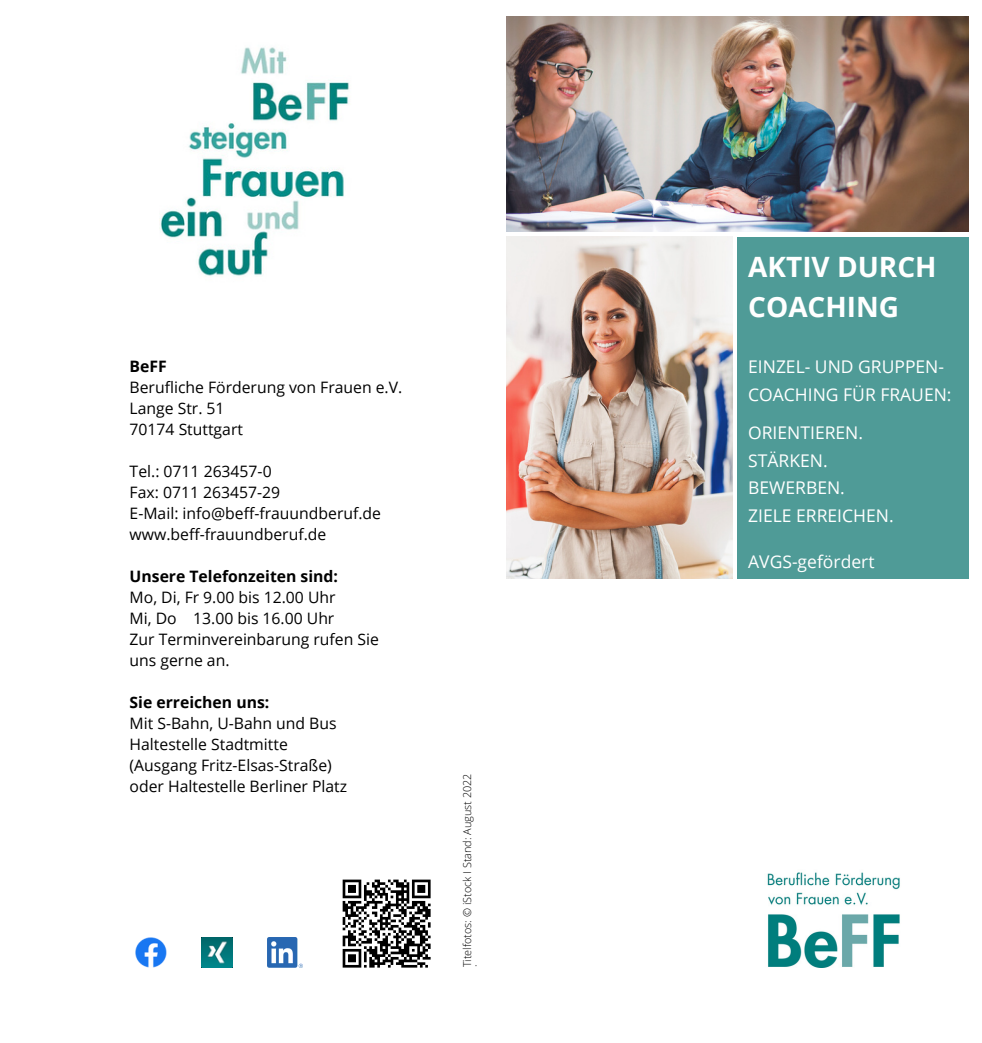
<style>
.page{position:relative;width:982px;height:1043px;background:#fff}
.page>*{position:absolute;margin:0;border:0;box-sizing:border-box;transform-origin:0 0}
.t1{font:700 28px/39px "Open Sans";color:#fff}
.t2{font:17.5px/27.5px "Open Sans";color:#fff}
.t3{font:15.75px/21px "Open Sans";color:#000}
.t4{font:700 15.75px "Open Sans";color:#000}
.t5{font:300 10.85px "Open Sans";color:#000}
</style>
<div class="page">
<img style="left:506px;top:16px;width:462px;height:216px">
<img style="left:506px;top:237px;width:226px;height:341px">
<div style="left:737px;top:237px;width:231px;height:341px;background:#4f9b97"></div>
<img style="left:160px;top:47px;width:189px;height:229px">
<img style="left:202px;top:937px;width:30px;height:30px">
<img style="left:267px;top:937px;width:36px;height:30px">
<img style="left:767px;top:872px;width:133px;height:95px">
<svg style="left:343px;top:879px;width:88px;height:88px"></svg>
<img style="left:136px;top:937px;width:30px;height:30px">
<p class="t4" style="left:130px;top:354px;width:39px">BeFF</p>
<p class="t3" style="left:130px;top:376px;width:274px">Berufliche Förderung von Frauen e.V.<br>Lange Str. 51<br>70174 Stuttgart</p>
<p class="t3" style="left:130px;top:460px;width:253px">Tel.: 0711 263457-0<br>Fax: 0711 263457-29<br>E-Mail: info@beff-frauundberuf.de www.beff-frauundberuf.de</p>
<p class="t4" style="left:130px;top:564px;width:210px">Unsere Telefonzeiten sind:</p>
<p class="t3" style="left:130px;top:586px;width:251px">Mo, Di, Fr 9.00 bis 12.00 Uhr<br>Mi, Do 13.00 bis 16.00 Uhr<br>Zur Terminvereinbarung rufen Sie uns gerne an.</p>
<p class="t4" style="left:130px;top:690px;width:141px">Sie erreichen uns:</p>
<p class="t3" style="left:130px;top:712px;width:219px">Mit S-Bahn, U-Bahn und Bus<br>Haltestelle Stadtmitte (Ausgang Fritz-Elsas-Straße) oder Haltestelle Berliner Platz</p>
<p class="t5" style="left:460px;top:967px;width:195px;rotate:-90deg">Titelfotos: © iStock I Stand: August 2022</p>
<p class="t5" style="left:465px;top:967px;width:4px;rotate:-90deg">.</p>
<h1 class="t1" style="left:748px;top:247px;width:190px">AKTIV DURCH<br>COACHING</h1>
<p class="t2" style="left:748px;top:352px;width:205px">EINZEL- UND GRUPPEN-<br>COACHING FÜR FRAUEN:</p>
<p class="t2" style="left:748px;top:418px;width:147px">ORIENTIEREN.<br>STÄRKEN.<br>BEWERBEN.<br>ZIELE ERREICHEN.</p>
<p class="t2" style="left:748px;top:547px;width:128px">AVGS-gefördert</p>
</div>
